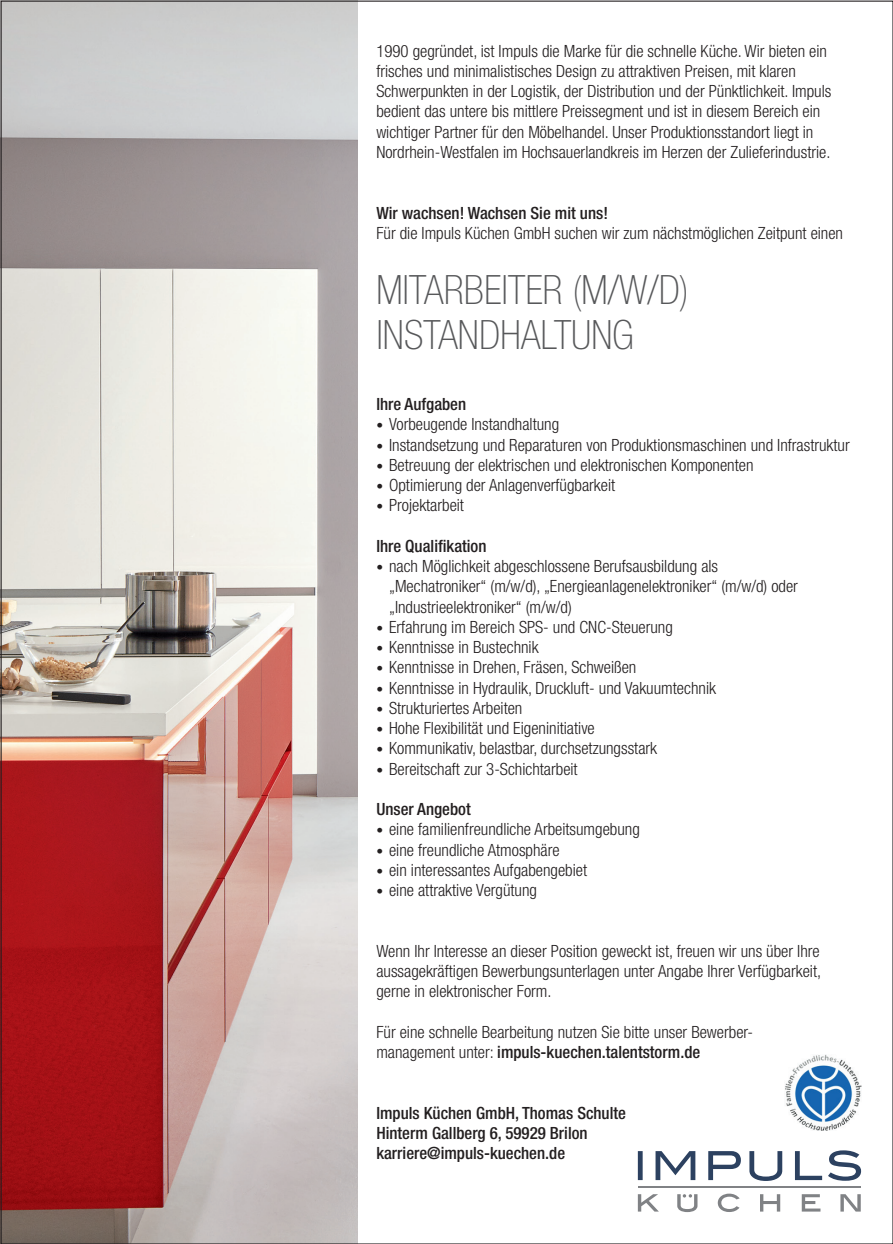
<style>
.page{position:relative;width:893px;height:1244px;background:#fff}
.page>*{position:absolute;margin:0;border:0;box-sizing:border-box;transform-origin:0 0}
.t1{font:100 condensed 40.5px/45px "Helvetica Neue LT Std";color:#57585a}
.t2{font:300 condensed 16.88px/20.2px "Helvetica Neue LT Std";color:#231f20}
.t3{font:500 condensed 16.88px/20.2px "Helvetica Neue LT Std";color:#231f20}
.s1{font-size:13.5px}
.s2{font-weight:500}
</style>
<div class="page">
<img style="left:0;top:0;width:357px;height:1244px">
<svg style="left:638px;top:1150px;width:223px;height:31px"></svg>
<hr style="left:638px;top:1186px;width:223px;height:1px;background:#808285">
<svg style="left:638px;top:1193px;width:223px;height:19px"></svg>
<img style="left:785px;top:1055px;width:76px;height:76px">
<p class="t2" style="left:376px;top:40px;width:457px">1990 gegründet, ist Impuls die Marke für die schnelle Küche. Wir bieten ein frisches und minimalistisches Design zu attraktiven Preisen, mit klaren Schwerpunkten in der Logistik, der Distribution und der Pünktlichkeit. Impuls bedient das untere bis mittlere Preissegment und ist in diesem Bereich ein wichtiger Partner für den Möbelhandel. Unser Produktionsstandort liegt in Nordrhein-Westfalen im Hochsauerlandkreis im Herzen der Zulieferindustrie.</p>
<p class="t3" style="left:376px;top:202px;width:233px">Wir wachsen! Wachsen Sie mit uns!</p>
<p class="t2" style="left:376px;top:223px;width:468px">Für die Impuls Küchen GmbH suchen wir zum nächstmöglichen Zeitpunt einen</p>
<h1 class="t1" style="left:376px;top:267px;width:314px">MITARBEITER (M/W/D)<br>INSTANDHALTUNG</h1>
<p class="t3" style="left:376px;top:394px;width:91px">Ihre Aufgaben</p>
<p class="t2" style="left:376px;top:414px;width:184px"><span class="s1">•</span> Vorbeugende Instandhaltung</p>
<p class="t2" style="left:376px;top:434px;width:475px"><span class="s1">•</span> Instandsetzung und Reparaturen von Produktionsmaschinen und Infrastruktur</p>
<p class="t2" style="left:376px;top:454px;width:379px"><span class="s1">•</span> Betreuung der elektrischen und elektronischen Komponenten</p>
<p class="t2" style="left:376px;top:475px;width:240px"><span class="s1">•</span> Optimierung der Anlagenverfügbarkeit</p>
<p class="t2" style="left:376px;top:495px;width:89px"><span class="s1">•</span> Projektarbeit</p>
<p class="t3" style="left:376px;top:535px;width:112px">Ihre Qualifikation</p>
<p class="t2" style="left:389px;top:556px;width:410px;text-indent:-13px"><span class="s1">•</span> nach Möglichkeit abgeschlossene Berufsausbildung als „Mechatroniker“ (m/w/d), „Energieanlagenelektroniker“ (m/w/d) oder „Industrieelektroniker“ (m/w/d)</p>
<p class="t2" style="left:376px;top:616px;width:298px"><span class="s1">•</span> Erfahrung im Bereich SPS- und CNC-Steuerung</p>
<p class="t2" style="left:376px;top:637px;width:164px"><span class="s1">•</span> Kenntnisse in Bustechnik</p>
<p class="t2" style="left:376px;top:657px;width:262px"><span class="s1">•</span> Kenntnisse in Drehen, Fräsen, Schweißen</p>
<p class="t2" style="left:376px;top:677px;width:341px"><span class="s1">•</span> Kenntnisse in Hydraulik, Druckluft- und Vakuumtechnik</p>
<p class="t2" style="left:376px;top:697px;width:148px"><span class="s1">•</span> Strukturiertes Arbeiten</p>
<p class="t2" style="left:376px;top:718px;width:220px"><span class="s1">•</span> Hohe Flexibilität und Eigeninitiative</p>
<p class="t2" style="left:376px;top:738px;width:282px"><span class="s1">•</span> Kommunikativ, belastbar, durchsetzungsstark</p>
<p class="t2" style="left:376px;top:758px;width:203px"><span class="s1">•</span> Bereitschaft zur 3-Schichtarbeit</p>
<p class="t3" style="left:376px;top:799px;width:96px">Unser Angebot</p>
<p class="t2" style="left:376px;top:819px;width:265px"><span class="s1">•</span> eine familienfreundliche Arbeitsumgebung</p>
<p class="t2" style="left:376px;top:839px;width:185px"><span class="s1">•</span> eine freundliche Atmosphäre</p>
<p class="t2" style="left:376px;top:859px;width:212px"><span class="s1">•</span> ein interessantes Aufgabengebiet</p>
<p class="t2" style="left:376px;top:880px;width:162px"><span class="s1">•</span> eine attraktive Vergütung</p>
<p class="t2" style="left:376px;top:940px;width:446px;text-align:justify">Wenn Ihr Interesse an dieser Position geweckt ist, freuen wir uns über Ihre aussagekräftigen Bewerbungsunterlagen unter Angabe Ihrer Verfügbarkeit, gerne in elektronischer Form.</p>
<p class="t2" style="left:376px;top:1021px;width:378px">Für eine schnelle Bearbeitung nutzen Sie bitte unser Bewerber&shy;management unter: <span class="s2">impuls-kuechen.talentstorm.de</span></p>
<p class="t3" style="left:376px;top:1102px;width:251px">Impuls Küchen GmbH, Thomas Schulte<br>Hinterm Gallberg 6, 59929 Brilon karriere@impuls-kuechen.de</p>
</div>
